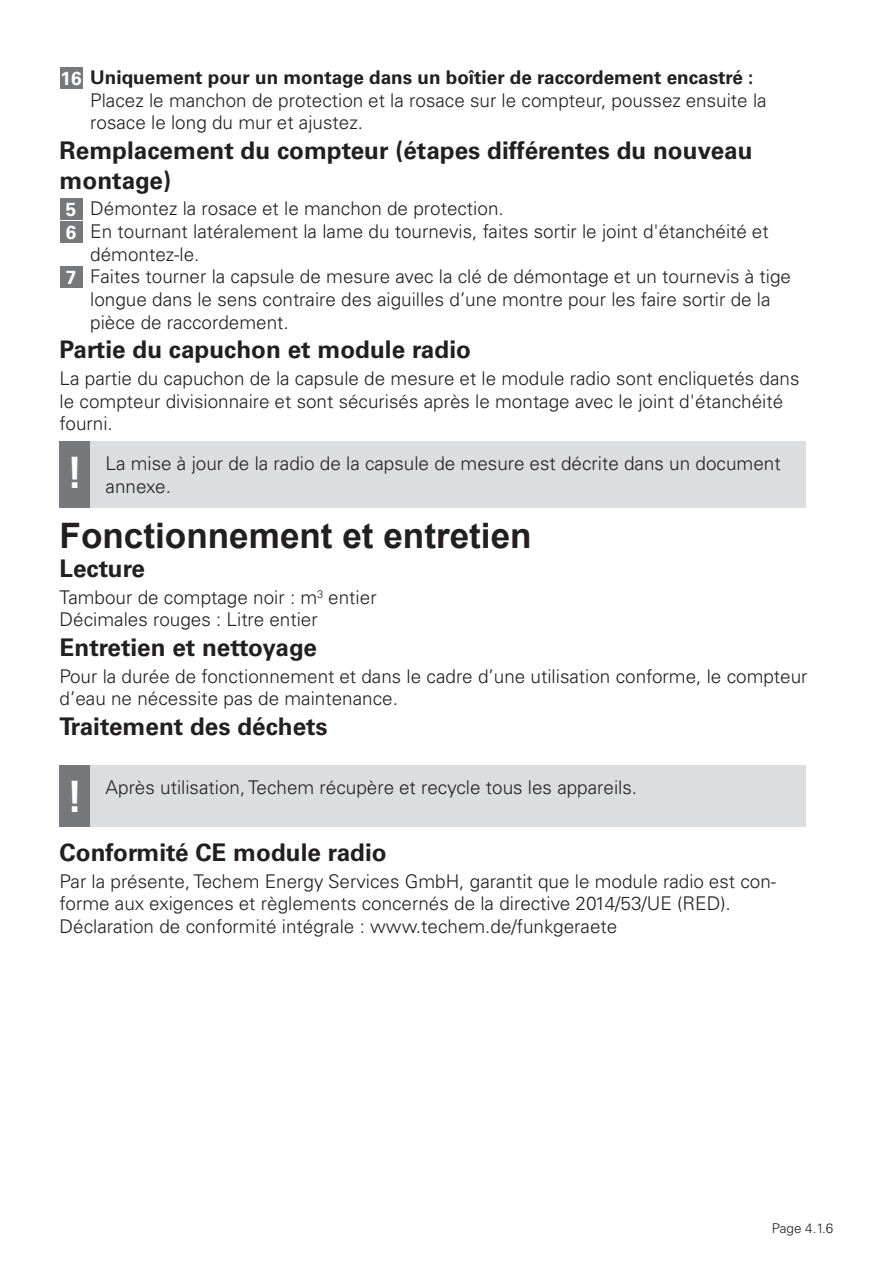
<style>
.page{position:relative;width:893px;height:1263px;background:#fff}
.page>*{position:absolute;margin:0;border:0;box-sizing:border-box;transform-origin:0 0}
.t1{font:700 43.2px "Univers LTCYR 65";color:#fff}
.t2{font:700 35.1px "Arial";color:#231f20}
.t3{font:700 24.3px/29.7px "Univers LTCYR 65";color:#231f20}
.t4{font:300 18.9px/22.6px "Univers LTCYR 45";color:#231f20}
.t5{font:300 13.5px "Univers LT Pro 45";color:#231f20}
.s1{font-family:"Univers LTCYR 65";font-weight:700;color:#fff}
.s2{font-family:"Univers LTCYR 65";font-weight:700}
</style>
<div class="page">
<div style="left:60px;top:67px;width:23px;height:22px;background:#76787b"></div>
<div style="left:60px;top:199px;width:23px;height:21px;background:#76787b"></div>
<div style="left:60px;top:221px;width:23px;height:22px;background:#76787b"></div>
<div style="left:60px;top:267px;width:23px;height:21px;background:#76787b"></div>
<div style="left:60px;top:441px;width:30px;height:67px;background:#76787b"></div>
<div style="left:90px;top:441px;width:716px;height:67px;background:#dcdddf"></div>
<div style="left:60px;top:765px;width:30px;height:62px;background:#76787b"></div>
<div style="left:90px;top:765px;width:716px;height:62px;background:#dcdddf"></div>
<p class="t4" style="left:90px;top:65px;width:678px;text-indent:-30px"><span class="s1">16</span> <span class="s2">Uniquement pour un montage dans un boîtier de raccordement encastré :<br></span>Placez le manchon de protection et la rosace sur le compteur, poussez ensuite la rosace le long du mur et ajustez.</p>
<p class="t3" style="left:60px;top:134px;width:694px">Remplacement du compteur (étapes différentes du nouveau montage)</p>
<p class="t4" style="left:66px;top:197px;width:439px"><span class="s1">5</span> Démontez la rosace et le manchon de protection.</p>
<p class="t4" style="left:66px;top:219px;width:704px"><span class="s1">6</span> En tournant latéralement la lame du tournevis, faites sortir le joint d'étanchéité et</p>
<p class="t4" style="left:90px;top:242px;width:111px">démontez-le.</p>
<p class="t4" style="left:66px;top:265px;width:727px"><span class="s1">7</span> Faites tourner la capsule de mesure avec la clé de démontage et un tournevis à tige</p>
<p class="t4" style="left:90px;top:287px;width:682px">longue dans le sens contraire des aiguilles d’une montre pour les faire sortir de la</p>
<p class="t4" style="left:90px;top:310px;width:200px">pièce de raccordement.</p>
<p class="t3" style="left:60px;top:334px;width:413px">Partie du capuchon et module radio</p>
<p class="t4" style="left:60px;top:366px;width:741px">La partie du capuchon de la capsule de mesure et le module radio sont encliquetés dans le compteur divisionnaire et sont sécurisés après le montage avec le joint d'étanchéité fourni.</p>
<p class="t1" style="left:67px;top:442px;width:18px">!</p>
<p class="t4" style="left:106px;top:451px;width:677px">La mise à jour de la radio de la capsule de mesure est décrite dans un document annexe.</p>
<p class="t2" style="left:60px;top:512px;width:473px">Fonctionnement et entretien</p>
<p class="t3" style="left:60px;top:553px;width:87px">Lecture</p>
<p class="t4" style="left:60px;top:585px;width:318px">Tambour de comptage noir : m<sup>3</sup> entier<br>Décimales rouges : Litre entier</p>
<p class="t3" style="left:60px;top:631px;width:259px">Entretien et nettoyage</p>
<p class="t4" style="left:60px;top:664px;width:749px">Pour la durée de fonctionnement et dans le cadre d’une utilisation conforme, le compteur d’eau ne nécessite pas de maintenance.</p>
<p class="t3" style="left:60px;top:710px;width:270px">Traitement des déchets</p>
<p class="t1" style="left:67px;top:766px;width:18px">!</p>
<p class="t4" style="left:106px;top:775px;width:533px">Après utilisation, Techem récupère et recycle tous les appareils.</p>
<p class="t3" style="left:60px;top:836px;width:329px">Conformité CE module radio</p>
<p class="t4" style="left:60px;top:869px;width:718px">Par la présente, Techem Energy Services GmbH, garantit que le module radio est con&shy;forme aux exigences et règlements concernés de la directive 2014/53/UE (RED).<br>Déclaration de conformité intégrale : www.techem.de/funkgeraete</p>
<p class="t5" style="left:772px;top:1220px;width:63px">Page 4.1.6</p>
</div>
